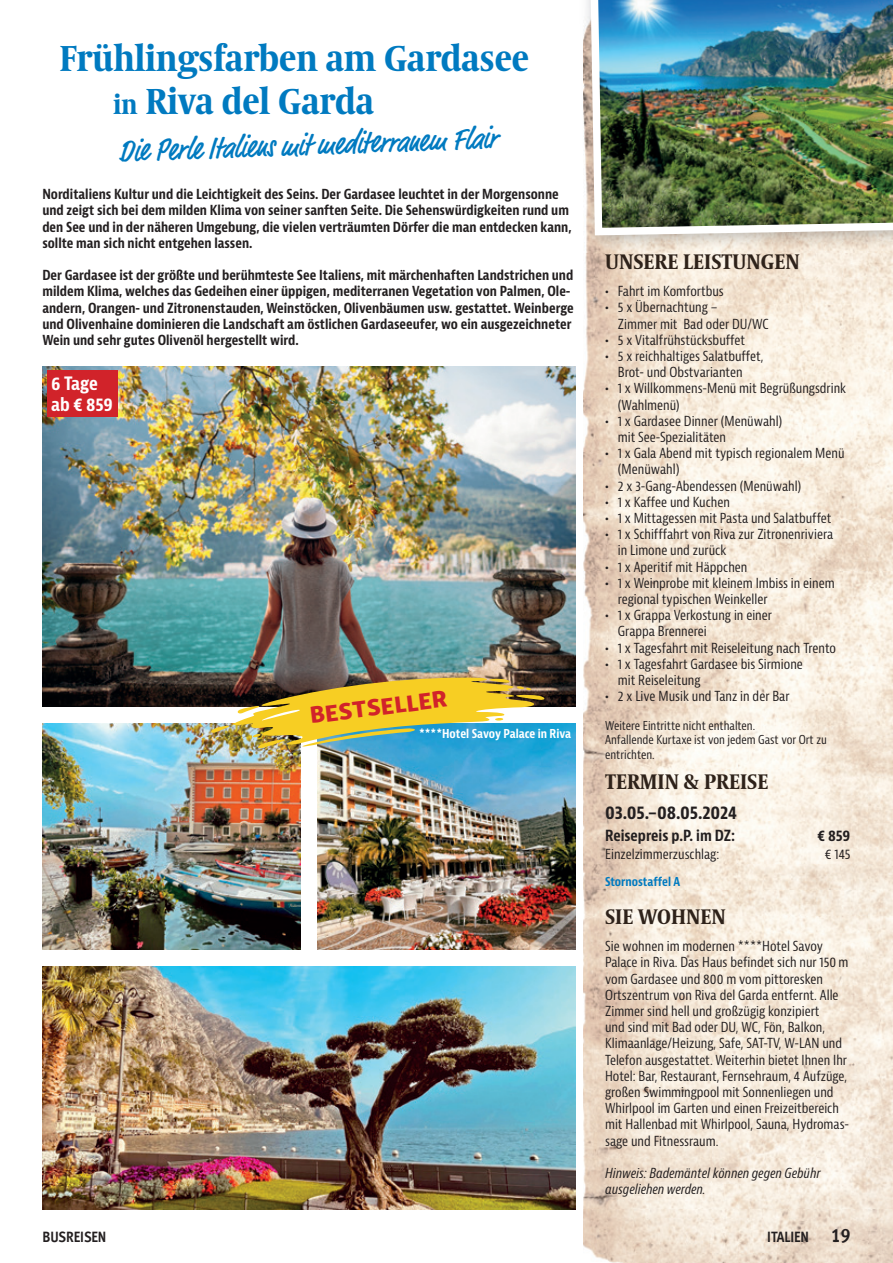
<style>
.page{position:relative;width:893px;height:1263px;background:#fff}
.page>*{position:absolute;margin:0;border:0;box-sizing:border-box;transform-origin:0 0}
.t1{font:700 36px/43.2px "Coranto 2 Headline";color:#007ac0}
.t2{font:500 condensed 31.5px "Market Pro";color:#007ac0}
.t3{font:24px "Skolar Sans Latn Eb";color:#d1232a}
.t4{font:700 21px "Coranto 2 Headline";color:#2e221a}
.t5{font:700 condensed 18px "Bernina Sans";letter-spacing:-.005em;color:#231f20}
.t6{font:700 condensed 18px/21.6px "Bernina Sans";letter-spacing:-.01em;color:#fff}
.t7{font:700 condensed 15px "Bernina Sans";color:#231f20}
.t8{font:700 condensed 15px "Meta Offc";letter-spacing:-.01em;color:#231f20}
.t9{font:condensed 13.5px/16.2px "Bernina Sans";color:#231f20}
.t10{font:700 condensed 13.5px/16.2px "Bernina Sans";color:#231f20}
.t11{font:italic condensed 13.5px/16.2px "Bernina Sans";color:#231f20}
.t12{font:condensed 12px/14.4px "Bernina Sans";color:#231f20}
.t13{font:700 condensed 12px "Bernina Sans";letter-spacing:-.005em;color:#fff}
.t14{font:700 condensed 12px "Bernina Sans";letter-spacing:-.005em;color:#007ac0}
.s1{font-size:27px}
.s2{font-weight:700}
.s3{font-size:19.5px}
</style>
<div class="page">
<img style="left:583px;top:252px;width:310px;height:1011px">
<img style="left:42px;top:366px;width:533px;height:341px">
<img style="left:583px;top:0;width:310px;height:252px">
<img style="left:591px;top:0;width:302px;height:235px">
<img style="left:43px;top:723px;width:257px;height:227px">
<img style="left:317px;top:723px;width:258px;height:227px">
<img style="left:43px;top:966px;width:532px;height:243px">
<img style="left:210px;top:676px;width:336px;height:73px">
<div style="left:47px;top:371px;width:70px;height:46px;background:#d1232a"></div>
<h1 class="t1" style="left:113px;top:35px;width:417px;text-indent:-54px">Frühlingsfarben am Gardasee <span class="s1">in</span> Riva del Garda</h1>
<h2 class="t2" style="left:118px;top:130px;width:379px;rotate:-2deg">Die Perle Italiens mit mediterranem Flair</h2>
<p class="t10" style="left:42px;top:187px;width:531px">Norditaliens Kultur und die Leichtigkeit des Seins. Der Gardasee leuchtet in der Morgensonne und zeigt sich bei dem milden Klima von seiner sanften Seite. Die Sehenswürdigkeiten rund um den See und in der näheren Umgebung, die vielen verträumten Dörfer die man entdecken kann, sollte man sich nicht entgehen lassen.</p>
<p class="t10" style="left:42px;top:268px;width:533px">Der Gardasee ist der größte und berühmteste See Italiens, mit märchenhaften Landstrichen und mildem Klima, welches das Gedeihen einer üppigen, mediterranen Vegetation von Palmen, Ole&shy;andern, Orangen- und Zitronenstauden, Weinstöcken, Olivenbäumen usw. gestattet. Weinberge und Olivenhaine dominieren die Landschaft am östlichen Gardaseeufer, wo ein ausgezeichneter Wein und sehr gutes Olivenöl hergestellt wird.</p>
<h3 class="t6" style="left:51px;top:373px;width:63px">6 Tage ab € 859</h3>
<h3 class="t3" style="left:308px;top:695px;width:139px;rotate:-7deg">BESTSELLER</h3>
<p class="t13" style="left:419px;top:726px;width:154px">****Hotel Savoy Palace in Riva</p>
<h3 class="t4" style="left:605px;top:245px;width:196px">UNSERE LEISTUNGEN</h3>
<p class="t9" style="left:605px;top:283px;width:120px"><span class="s2">•</span> Fahrt im Komfortbus</p>
<p class="t9" style="left:618px;top:300px;width:152px;text-indent:-13px"><span class="s2">•</span> 5 x Übernachtung –<br>Zimmer mit Bad oder DU/WC</p>
<p class="t9" style="left:605px;top:332px;width:141px"><span class="s2">•</span> 5 x Vitalfrühstücksbuffet</p>
<p class="t9" style="left:605px;top:348px;width:160px;text-align:center"><span class="s2">•</span> 5 x reichhaltiges Salatbuffet,<br>Brot- und Obstvarianten</p>
<p class="t9" style="left:618px;top:381px;width:230px;text-indent:-13px"><span class="s2">•</span> 1 x Willkommens-Menü mit Begrüßungsdrink (Wahlmenü)</p>
<p class="t9" style="left:618px;top:413px;width:166px;text-indent:-13px"><span class="s2">•</span> 1 x Gardasee Dinner (Menüwahl) mit See-Spezialitäten</p>
<p class="t9" style="left:618px;top:445px;width:228px;text-indent:-13px"><span class="s2">•</span> 1 x Gala Abend mit typisch regionalem Menü (Menüwahl)</p>
<p class="t9" style="left:605px;top:478px;width:198px"><span class="s2">•</span> 2 x 3-Gang-Abendessen (Menüwahl)</p>
<p class="t9" style="left:605px;top:494px;width:126px"><span class="s2">•</span> 1 x Kaffee und Kuchen</p>
<p class="t9" style="left:605px;top:510px;width:228px"><span class="s2">•</span> 1 x Mittagessen mit Pasta und Salatbuffet</p>
<p class="t9" style="left:618px;top:526px;width:217px;text-indent:-13px"><span class="s2">•</span> 1 x Schifffahrt von Riva zur Zitronenriviera in Limone und zurück</p>
<p class="t9" style="left:605px;top:559px;width:144px"><span class="s2">•</span> 1 x Aperitif mit Häppchen</p>
<p class="t9" style="left:618px;top:575px;width:218px;text-indent:-13px"><span class="s2">•</span> 1 x Weinprobe mit kleinem Imbiss in einem regional typischen Weinkeller</p>
<p class="t9" style="left:618px;top:607px;width:156px;text-indent:-13px"><span class="s2">•</span> 1 x Grappa Verkostung in einer<br>Grappa Brennerei</p>
<p class="t9" style="left:605px;top:640px;width:233px"><span class="s2">•</span> 1 x Tagesfahrt mit Reiseleitung nach Trento</p>
<p class="t9" style="left:618px;top:656px;width:187px;text-indent:-13px"><span class="s2">•</span> 1 x Tagesfahrt Gardasee bis Sirmione mit Reiseleitung</p>
<p class="t9" style="left:605px;top:688px;width:186px"><span class="s2">•</span> 2 x Live Musik und Tanz in der Bar</p>
<p class="t12" style="left:605px;top:719px;width:223px">Weitere Eintritte nicht enthalten.<br>Anfallende Kurtaxe ist von jedem Gast vor Ort zu entrichten.</p>
<h3 class="t4" style="left:605px;top:765px;width:165px">TERMIN &amp; PREISE</h3>
<h3 class="t5" style="left:605px;top:801px;width:134px">03.05.–08.05.2024</h3>
<p class="t7" style="left:605px;top:827px;width:132px">Reisepreis p.P. im DZ:</p>
<p class="t7" style="left:817px;top:827px;width:34px">€ 859</p>
<p class="t9" style="left:605px;top:847px;width:116px">Einzelzimmerzuschlag:</p>
<p class="t9" style="left:825px;top:847px;width:27px">€ 145</p>
<p class="t14" style="left:605px;top:874px;width:76px">Stornostaffel A</p>
<h3 class="t4" style="left:605px;top:900px;width:122px">SIE WOHNEN</h3>
<p class="t9" style="left:605px;top:938px;width:245px">Sie wohnen im modernen ****Hotel Savoy Palace in Riva. Das Haus befindet sich nur 150 m vom Gardasee und 800 m vom pittoresken Ortszentrum von Riva del Garda entfernt. Alle Zimmer sind hell und großzügig konzipiert<br>und sind mit Bad oder DU, WC, Fön, Balkon, Klimaanlage/Heizung, Safe, SAT-TV, W-LAN und Telefon ausgestattet. Weiterhin bietet Ihnen Ihr Hotel: Bar, Restaurant, Fernsehraum, 4 Aufzüge, großen Swimmingpool mit Sonnenliegen und Whirlpool im Garten und einen Freizeitbereich mit Hallenbad mit Whirlpool, Sauna, Hydromas&shy;sage und Fitnessraum.</p>
<p class="t11" style="left:605px;top:1165px;width:217px">Hinweis: Bademäntel können gegen Gebühr ausgeliehen werden.</p>
<p class="t8" style="left:43px;top:1227px;width:65px">BUSREISEN</p>
<p class="t8" style="left:767px;top:1227px;width:85px">ITALIEN <span class="s3">19</span></p>
</div>
